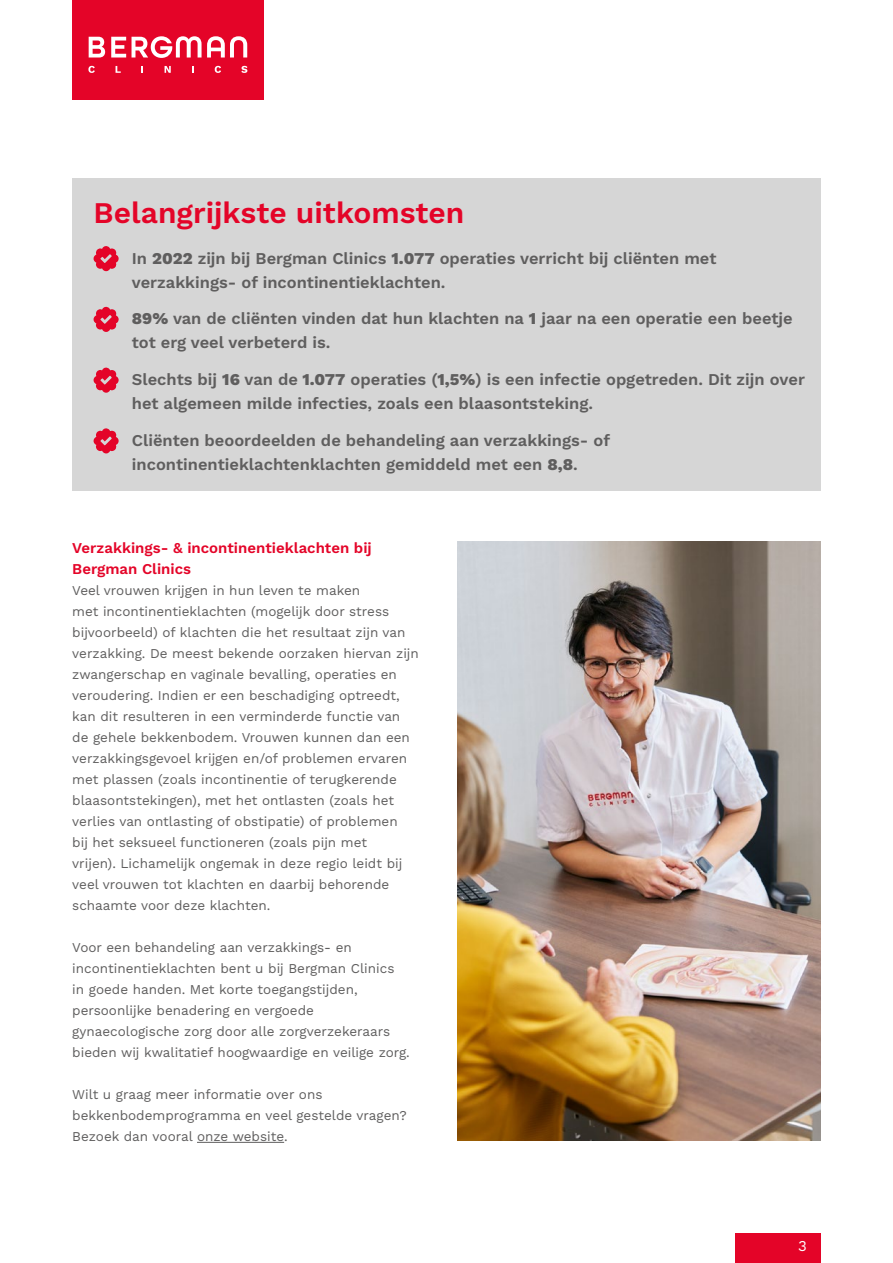
<style>
.page{position:relative;width:893px;height:1263px;background:#fff}
.page>*{position:absolute;margin:0;border:0;box-sizing:border-box;transform-origin:0 0}
.t1{font:600 30px "Work Sans";color:#e40428}
.t2{font:600 16.5px/24px "Work Sans";color:#5f5e5e}
.t3{font:600 15px/21px "Work Sans";color:#e40428}
.t4{font:15px "Work Sans";color:#fff}
.t5{font:13.5px/21px "Work Sans";color:#5f5e5e}
.s1{font-weight:800}
</style>
<div class="page">
<div style="left:736px;top:1233px;width:85px;height:30px;background:#e40428"></div>
<hr style="left:197px;top:1142px;width:87px;height:1px;background:#5f5e5e">
<div style="left:72px;top:179px;width:749px;height:312px;background:#d6d6d6"></div>
<svg style="left:93px;top:246px;width:26px;height:25px"></svg>
<svg style="left:93px;top:307px;width:26px;height:25px"></svg>
<svg style="left:93px;top:367px;width:26px;height:26px"></svg>
<svg style="left:93px;top:428px;width:26px;height:26px"></svg>
<img style="left:457px;top:541px;width:364px;height:600px">
<div style="left:72px;top:0;width:192px;height:100px;background:#e40428"></div>
<svg style="left:89px;top:37px;width:16px;height:21px"></svg>
<svg style="left:111px;top:37px;width:15px;height:21px"></svg>
<svg style="left:132px;top:36px;width:115px;height:22px"></svg>
<svg style="left:88px;top:66px;width:7px;height:7px"></svg>
<svg style="left:116px;top:66px;width:5px;height:7px"></svg>
<svg style="left:165px;top:66px;width:6px;height:7px"></svg>
<svg style="left:192px;top:66px;width:2px;height:7px"></svg>
<svg style="left:215px;top:66px;width:6px;height:7px"></svg>
<svg style="left:241px;top:66px;width:6px;height:7px"></svg>
<h1 class="t1" style="left:94px;top:190px;width:372px">Belangrijkste uitkomsten</h1>
<p class="t2" style="left:132px;top:245px;width:586px">In <span class="s1">2022</span> zijn bij Bergman Clinics <span class="s1">1.077</span> operaties verricht bij cliënten met verzakkings- of incontinentieklachten.</p>
<p class="t2" style="left:132px;top:306px;width:662px"><span class="s1">89%</span> van de cliënten vinden dat hun klachten na <span class="s1">1</span> jaar na een operatie een beetje tot erg veel verbeterd is.</p>
<p class="t2" style="left:132px;top:367px;width:675px">Slechts bij <span class="s1">16</span> van de <span class="s1">1.077</span> operaties (<span class="s1">1,5%</span>) is een infectie opgetreden. Dit zijn over het algemeen milde infecties, zoals een blaasontsteking.</p>
<p class="t2" style="left:132px;top:428px;width:480px">Cliënten beoordeelden de behandeling aan verzakkings- of incontinentieklachtenklachten gemiddeld met een <span class="s1">8,8</span>.</p>
<p class="t3" style="left:72px;top:537px;width:301px">Verzakkings- &amp; incontinentieklachten bij<br>Bergman Clinics</p>
<p class="t5" style="left:72px;top:579px;width:348px">Veel vrouwen krijgen in hun leven te maken<br>met incontinentieklachten (mogelijk door stress bijvoorbeeld) of klachten die het resultaat zijn van verzakking. De meest bekende oorzaken hiervan zijn zwangerschap en vaginale bevalling, operaties en veroudering. Indien er een beschadiging optreedt, kan dit resulteren in een verminderde functie van de gehele bekkenbodem. Vrouwen kunnen dan een verzakkingsgevoel krijgen en/of problemen ervaren met plassen (zoals incontinentie of terugkerende blaasontstekingen), met het ontlasten (zoals het verlies van ontlasting of obstipatie) of problemen<br>bij het seksueel functioneren (zoals pijn met<br>vrijen). Lichamelijk ongemak in deze regio leidt bij veel vrouwen tot klachten en daarbij behorende schaamte voor deze klachten.</p>
<p class="t5" style="left:72px;top:936px;width:339px">Voor een behandeling aan verzakkings- en incontinentieklachten bent u bij Bergman Clinics<br>in goede handen. Met korte toegangstijden, persoonlijke benadering en vergoede gynaecologische zorg door alle zorgverzekeraars bieden wij kwalitatief hoogwaardige en veilige zorg.</p>
<p class="t5" style="left:72px;top:1083px;width:336px">Wilt u graag meer informatie over ons bekkenbodemprogramma en veel gestelde vragen?<br>Bezoek dan vooral onze website.</p>
<p class="t4" style="left:798px;top:1234px;width:10px">3</p>
</div>
